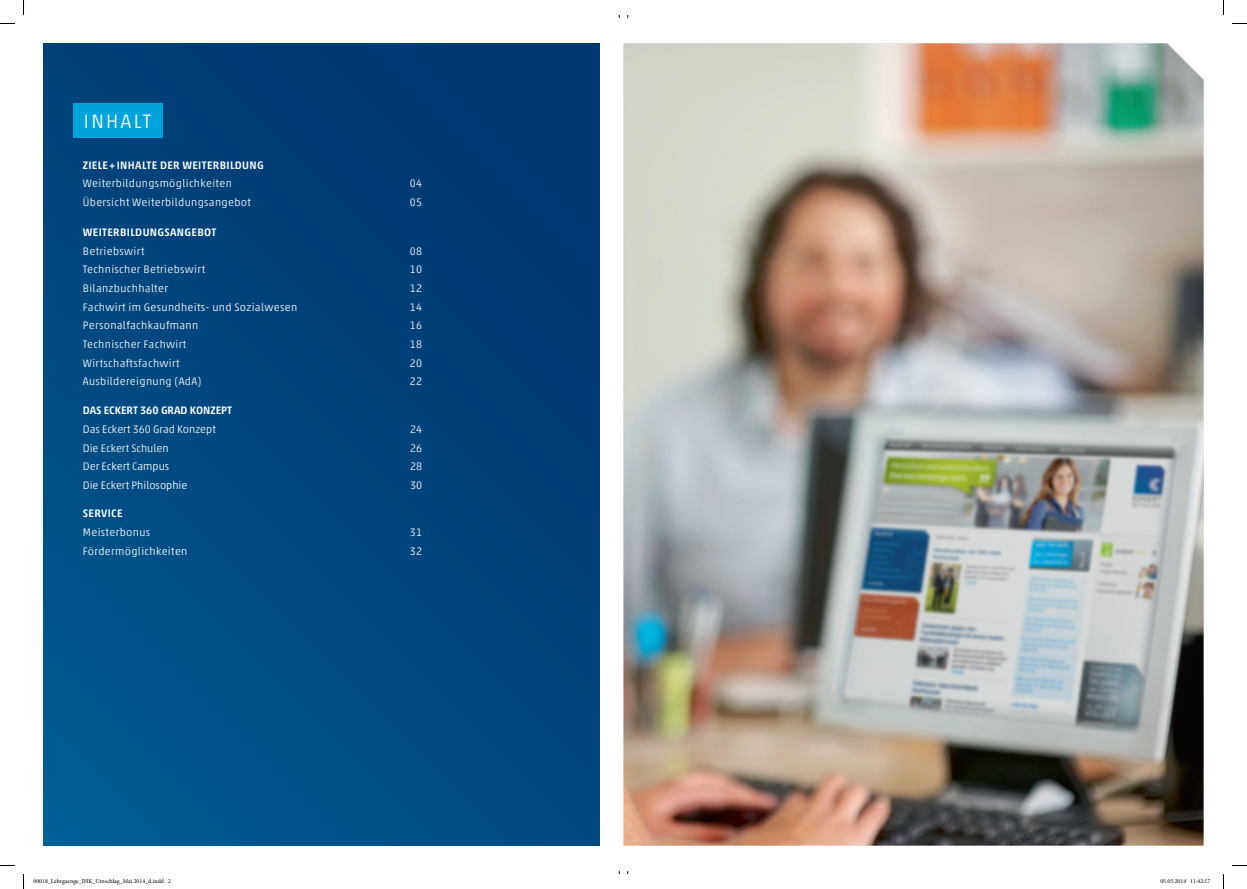
<style>
.page{position:relative;width:1247px;height:889px;background:#fff}
.page>*{position:absolute;margin:0;border:0;box-sizing:border-box;transform-origin:0 0}
.t1{font:300 19.7px "Akko Pro";color:#fff}
.t2{font:300 11px "Akko Pro";letter-spacing:.03em;color:#fff}
.t3{font:500 11px "Akko Pro";letter-spacing:.03em;color:#fff}
.t4{font:300 11px "Akko Pro";color:#fff}
.t5{font:500 11px "Akko Pro";color:#fff}
.t6{font:6px "Minion Pro";color:#000}
</style>
<div class="page">
<div style="left:43px;top:43px;width:556px;height:803px;background:linear-gradient(to right,#004e86,#003d77)"></div>
<div style="left:73px;top:103px;width:89px;height:35px;background:#00a4dc"></div>
<img style="left:623px;top:43px;width:580px;height:803px">
<svg style="left:0;top:23px;width:15px;height:1px"></svg>
<svg style="left:1232px;top:23px;width:14px;height:1px"></svg>
<svg style="left:0;top:865px;width:15px;height:1px"></svg>
<svg style="left:1232px;top:865px;width:14px;height:1px"></svg>
<svg style="left:23px;top:0;width:1px;height:15px"></svg>
<svg style="left:23px;top:874px;width:1px;height:15px"></svg>
<h1 class="t1" style="left:84px;top:109px;width:69px">Inhalt</h1>
<p class="t3" style="left:83px;top:158px;width:182px">ZIELE+ I NHALTE DER WEITERBILDUNG</p>
<p class="t2" style="left:83px;top:177px;width:150px">Weiterbildungsmöglichkeiten</p>
<p class="t2" style="left:409px;top:177px;width:14px">04</p>
<p class="t2" style="left:83px;top:195px;width:169px">Übersicht Weiterbildungsangebot</p>
<p class="t2" style="left:409px;top:195px;width:14px">05</p>
<p class="t3" style="left:83px;top:225px;width:135px">WEITERBILDUNGSANGEBOT</p>
<p class="t2" style="left:83px;top:244px;width:63px">Betriebswirt</p>
<p class="t2" style="left:409px;top:244px;width:14px">08</p>
<p class="t2" style="left:83px;top:263px;width:124px">Technischer Betriebswirt</p>
<p class="t2" style="left:409px;top:263px;width:14px">10</p>
<p class="t2" style="left:83px;top:281px;width:87px">Bilanzbuchhalter</p>
<p class="t2" style="left:409px;top:281px;width:14px">12</p>
<p class="t2" style="left:83px;top:300px;width:216px">Fachwirt im Gesundheits- und Sozialwesen</p>
<p class="t2" style="left:409px;top:300px;width:14px">14</p>
<p class="t2" style="left:83px;top:319px;width:117px">Personalfachkaufmann</p>
<p class="t2" style="left:409px;top:319px;width:14px">16</p>
<p class="t2" style="left:83px;top:337px;width:105px">Technischer Fachwirt</p>
<p class="t2" style="left:409px;top:337px;width:14px">18</p>
<p class="t2" style="left:83px;top:356px;width:98px">Wirtschaftsfachwirt</p>
<p class="t2" style="left:409px;top:356px;width:14px">20</p>
<p class="t2" style="left:83px;top:375px;width:120px">Ausbildereignung (AdA)</p>
<p class="t2" style="left:409px;top:375px;width:14px">22</p>
<p class="t5" style="left:83px;top:404px;width:151px">DAS ECKERT 360 GRAD KONZEPT</p>
<p class="t4" style="left:83px;top:423px;width:134px">Das Eckert 360 Grad Konzept</p>
<p class="t2" style="left:410px;top:423px;width:14px">24</p>
<p class="t2" style="left:83px;top:441px;width:87px">D ie Eckert Schulen</p>
<p class="t2" style="left:410px;top:441px;width:14px">26</p>
<p class="t2" style="left:83px;top:460px;width:88px">Der Eckert Campus</p>
<p class="t2" style="left:410px;top:460px;width:14px">28</p>
<p class="t4" style="left:83px;top:479px;width:106px">Die Eckert Philosophie</p>
<p class="t2" style="left:410px;top:479px;width:14px">30</p>
<p class="t3" style="left:83px;top:507px;width:41px">SERVICE</p>
<p class="t2" style="left:83px;top:525px;width:69px">Meisterbonus</p>
<p class="t2" style="left:409px;top:525px;width:14px">31</p>
<p class="t2" style="left:83px;top:544px;width:106px">Fördermöglichkeiten</p>
<p class="t2" style="left:409px;top:544px;width:14px">32</p>
<p class="t6" style="left:34px;top:877px;width:139px">00018_Lehrgaenge_IHK_Umschlag_Mai 2014_d.indd 2</p>
<p class="t6" style="left:1160px;top:877px;width:51px">05.05.2014 11:42:17</p>
</div>
